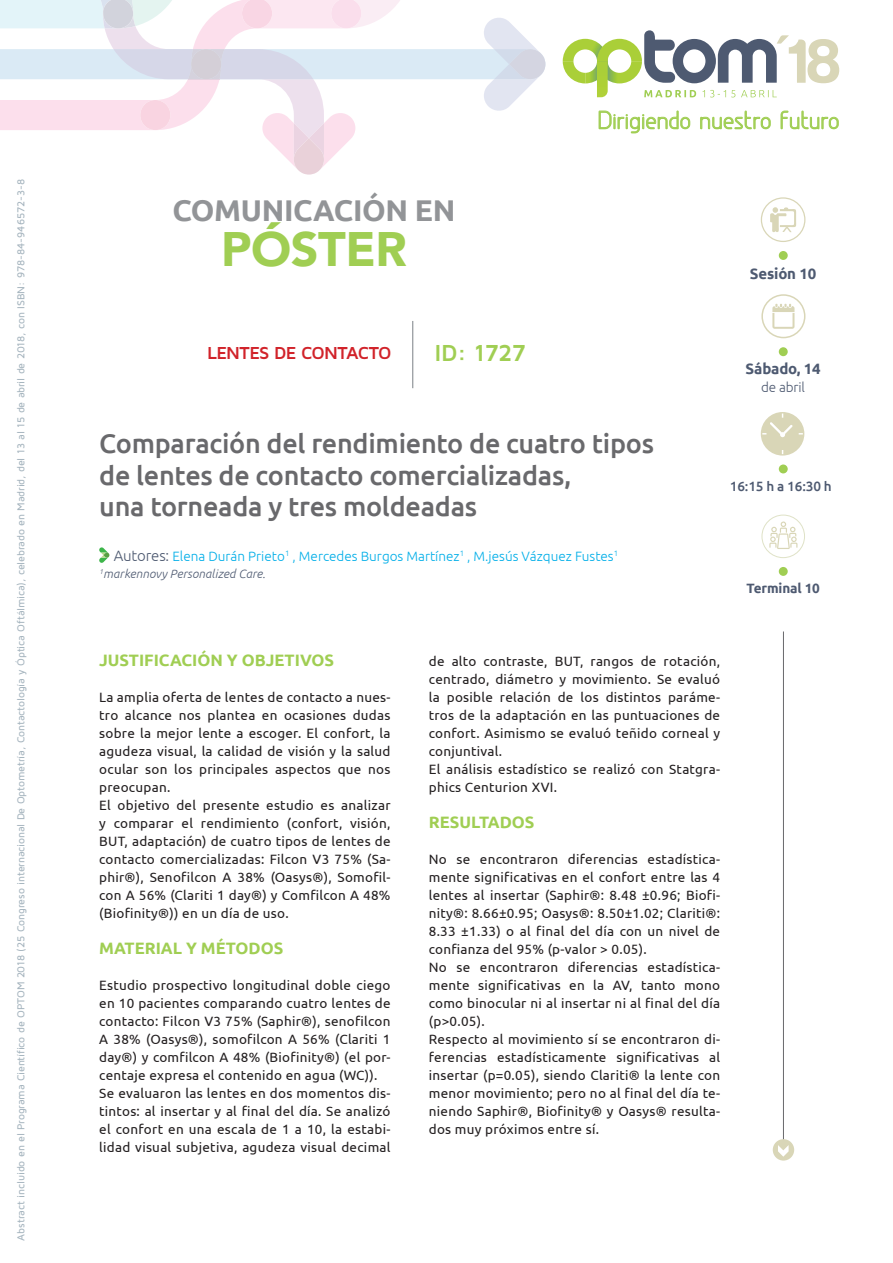
<style>
.page{position:relative;width:893px;height:1263px;background:#fff}
.page>*{position:absolute;margin:0;border:0;box-sizing:border-box;transform-origin:0 0}
.t1{font:900 48.3px "Avenir";letter-spacing:-.01em;color:#a0ce53}
.t2{font:700 30px "Ubuntu";letter-spacing:-.01em;color:#929497}
.t3{font:500 27px/31.5px "Ubuntu";letter-spacing:-.01em;color:#69696c}
.t4{font:700 24px "Maven Pro";letter-spacing:-.025em;color:#a0ce53}
.t5{font:23.4px "Greyscale Basic";color:#a0ce53}
.t6{font:700 18px "Maven Pro";letter-spacing:-.045em;color:#d1232a}
.t7{font:700 16.5px "Ubuntu";color:#a0ce53}
.t8{font:700 15px "Ubuntu";color:#4e5a71}
.t9{font:13.5px/18px "Ubuntu";letter-spacing:.02em;color:#231f20}
.t10{font:300 13.5px "Ubuntu";color:#00aee8}
.t11{font:500 13.5px "Ubuntu";letter-spacing:-.01em;color:#4e5a71}
.t12{font:700 13.5px "Ubuntu";color:#4e5a71}
.t13{font:300 13.5px "Ubuntu";letter-spacing:-.01em;color:#4e5a71}
.t14{font:italic 300 12px "Ubuntu";letter-spacing:.01em;color:#4e5a71}
.t15{font:500 10.5px "Maven Pro";letter-spacing:-.015em;color:#a5b4be}
.s1{font-size:15px;color:#4e5a71}
</style>
<div class="page">
<svg style="left:563px;top:30px;width:276px;height:67px"></svg>
<svg style="left:599px;top:111px;width:91px;height:22px"></svg>
<svg style="left:700px;top:111px;width:71px;height:18px"></svg>
<svg style="left:781px;top:111px;width:58px;height:18px"></svg>
<svg style="left:0;top:0;width:545px;height:175px"></svg>
<div style="left:773px;top:1139px;width:21px;height:21px;background:#d9d6b7;border-radius:50%"></div>
<svg style="left:778px;top:1145px;width:11px;height:12px"></svg>
<div style="left:761px;top:294px;width:44px;height:44px;border:2px solid #d9d6b7;border-radius:50%"></div>
<div style="left:779px;top:347px;width:9px;height:9px;background:#a0ce53;border-radius:50%"></div>
<div style="left:779px;top:251px;width:9px;height:9px;background:#a0ce53;border-radius:50%"></div>
<svg style="left:772px;top:304px;width:22px;height:25px"></svg>
<div style="left:779px;top:567px;width:9px;height:9px;background:#a0ce53;border-radius:50%"></div>
<div style="left:762px;top:515px;width:43px;height:43px;border:1px solid #dfe2c7;border-radius:50%"></div>
<svg style="left:769px;top:521px;width:28px;height:28px"></svg>
<div style="left:779px;top:464px;width:9px;height:9px;background:#a0ce53;border-radius:50%"></div>
<svg style="left:761px;top:412px;width:43px;height:44px"></svg>
<hr style="left:783px;top:631px;width:1px;height:508px;background:#69696c">
<svg style="left:761px;top:197px;width:44px;height:45px"></svg>
<hr style="left:412px;top:321px;width:1px;height:67px;background:#7a8086">
<svg style="left:99px;top:547px;width:10px;height:16px"></svg>
<p class="t15" style="left:14px;top:1240px;width:1063px;rotate:-90deg">Abstract incluido en el Programa Científico de OPTOM 2018 (25 Congreso internacional De Optometría, Contactología y Óptica Oftálmica), celebrado en Madrid, del 13 al 15 de abril de 2018, con ISBN: 978-84-946572-3-8</p>
<h2 class="t2" style="left:172px;top:192px;width:262px">COMUNICACIÓN EN</h2>
<h1 class="t1" style="left:221px;top:208px;width:187px">PÓSTER</h1>
<h3 class="t6" style="left:207px;top:341px;width:186px">LENTES DE CONTACTO</h3>
<h3 class="t4" style="left:434px;top:338px;width:93px">ID: 1727</h3>
<h3 class="t5" style="left:597px;top:106px;width:244px">Dirigiendo nuestro futuro</h3>
<p class="t8" style="left:750px;top:264px;width:68px">SESIÓN 10</p>
<p class="t8" style="left:745px;top:360px;width:77px">SÁBADO, 14</p>
<p class="t13" style="left:761px;top:379px;width:45px">de abril</p>
<h3 class="t3" style="left:99px;top:427px;width:556px">Comparación del rendimiento de cuatro tipos de lentes de contacto comercializadas,<br>una torneada y tres moldeadas</h3>
<p class="t10" style="left:114px;top:548px;width:506px"><span class="s1">Autores:</span> Elena Durán Prieto<sup>1</sup> , Mercedes Burgos Martínez<sup>1</sup> , M.jesús Vázquez Fustes<sup>1</sup></p>
<p class="t14" style="left:99px;top:567px;width:168px"><sup>1</sup>markennovy Personalized Care.</p>
<p class="t11" style="left:730px;top:478px;width:103px">16:15 h a 16:30 h</p>
<p class="t12" style="left:747px;top:580px;width:75px">TERMINAL 10</p>
<p class="t7" style="left:99px;top:650px;width:236px">JUSTIFICACIÓN Y OBJETIVOS</p>
<p class="t9" style="left:99px;top:688px;width:293px">La amplia oferta de lentes de contacto a nues&shy;tro alcance nos plantea en ocasiones dudas sobre la mejor lente a escoger. El confort, la agudeza visual, la calidad de visión y la salud ocular son los principales aspectos que nos preocupan.<br>El objetivo del presente estudio es analizar y comparar el rendimiento (confort, visión, BUT, adaptación) de cuatro tipos de lentes de contacto comercializadas: Filcon V3 75% (Sa&shy;phir®), Senofilcon A 38% (Oasys®), Somofil&shy;con A 56% (Clariti 1 day®) y Comfilcon A 48% (Biofinity®)) en un día de uso.</p>
<p class="t7" style="left:99px;top:938px;width:186px">MATERIAL Y MÉTO DOS</p>
<p class="t9" style="left:99px;top:976px;width:293px">Estudio prospectivo longitudinal doble ciego en 10 pacientes comparando cuatro lentes de contacto: Filcon V3 75% (Saphir®), senofilcon A 38% (Oasys®), somofilcon A 56% (Clariti 1 day®) y comfilcon A 48% (Biofinity®) (el por&shy;centaje expresa el contenido en agua (WC)).<br>Se evaluaron las lentes en dos momentos dis&shy;tintos: al insertar y al final del día. Se analizó el confort en una escala de 1 a 10, la estabi&shy;lidad visual subjetiva, agudeza visual decimal</p>
<p class="t9" style="left:429px;top:652px;width:293px">de alto contraste, BUT, rangos de rotación, centrado, diámetro y movimiento. Se evaluó la posible relación de los distintos paráme&shy;tros de la adaptación en las puntuaciones de confort. Asimismo se evaluó teñido corneal y conjuntival.<br>El análisis estadístico se realizó con Statgra&shy;phics Centurion XVI.</p>
<p class="t7" style="left:429px;top:812px;width:107px">RESULTADOS</p>
<p class="t9" style="left:429px;top:850px;width:293px">No se encontraron diferencias estadística&shy;mente significativas en el confort entre las 4 lentes al insertar (Saphir®: 8.48 ±0.96; Biofi&shy;nity®: 8.66±0.95; Oasys®: 8.50±1.02; Clariti®:<br>8.33 ±1.33) o al final del día con un nivel de confianza del 95% (p-valor &gt; 0.05).<br>No se encontraron diferencias estadística&shy;mente significativas en la AV, tanto mono como binocular ni al insertar ni al final del día (p&gt;0.05).<br>Respecto al movimiento sí se encontraron di&shy;ferencias estadísticamente significativas al insertar (p=0.05), siendo Clariti® la lente con menor movimiento; pero no al final del día te&shy;niendo Saphir®, Biofinity® y Oasys® resulta&shy;dos muy próximos entre sí.</p>
</div>
